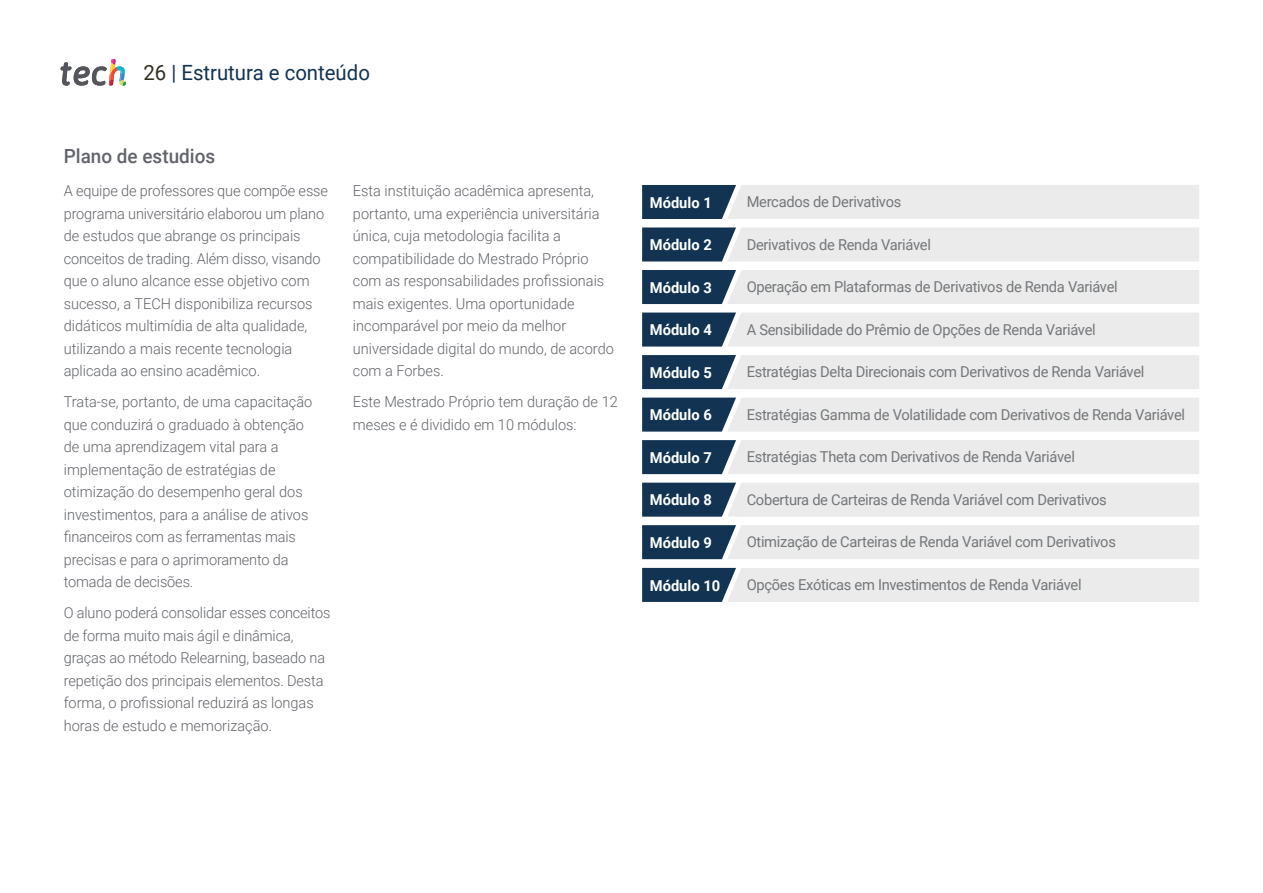
<style>
.page{position:relative;width:1263px;height:893px;background:#fff}
.page>*{position:absolute;margin:0;border:0;box-sizing:border-box;transform-origin:0 0}
.t1{font:21px "Roboto";color:#123352}
.t2{font:500 19.5px "Roboto";color:#61646a}
.t3{font:300 15px/22.5px "Roboto";color:#61646a}
.t4{font:15px "Roboto";letter-spacing:-.02em;color:#74777b}
.t5{font:700 15px "Roboto";color:#fff}
.s1{color:#312e20}
</style>
<div class="page">
<svg style="left:642px;top:185px;width:557px;height:34px;background:#c8ced2"></svg>
<svg style="left:642px;top:227px;width:557px;height:34px;background:#c9cfd3"></svg>
<svg style="left:642px;top:270px;width:557px;height:34px;background:#c8ced2"></svg>
<svg style="left:642px;top:313px;width:557px;height:34px;background:#c9cfd3"></svg>
<svg style="left:642px;top:355px;width:557px;height:34px;background:#c8ced2"></svg>
<svg style="left:642px;top:398px;width:557px;height:34px;background:#c9cfd3"></svg>
<svg style="left:642px;top:440px;width:557px;height:34px;background:#c8ced2"></svg>
<svg style="left:642px;top:483px;width:557px;height:34px;background:#c9ced2"></svg>
<svg style="left:642px;top:525px;width:557px;height:34px;background:#c8ced2"></svg>
<svg style="left:642px;top:568px;width:557px;height:34px;background:#c8ced2"></svg>
<svg style="left:61px;top:59px;width:65px;height:27px"></svg>
<h1 class="t1" style="left:144px;top:57px;width:228px"><span class="s1">26</span> | Estrutura e conteúdo</h1>
<h2 class="t2" style="left:64px;top:143px;width:153px">Plano de estudios</h2>
<p class="t3" style="left:64px;top:179px;width:266px">A equipe de professores que compõe esse programa universitário elaborou um plano de estudos que abrange os principais conceitos de trading. Além disso, visando que o aluno alcance esse objetivo com sucesso, a TECH disponibiliza recursos didáticos multimídia de alta qualidade, utilizando a mais recente tecnologia aplicada ao ensino acadêmico.</p>
<p class="t3" style="left:64px;top:390px;width:250px">Trata-se, portanto, de uma capacitação que conduzirá o graduado à obtenção de uma aprendizagem vital para a implementação de estratégias de otimização do desempenho geral dos investimentos, para a análise de ativos financeiros com as ferramentas mais precisas e para o aprimoramento da tomada de decisões.</p>
<p class="t3" style="left:64px;top:601px;width:268px">O aluno poderá consolidar esses conceitos de forma muito mais ágil e dinâmica, graças ao método Relearning, baseado na repetição dos principais elementos. Desta forma, o profissional reduzirá as longas horas de estudo e memorização.</p>
<p class="t3" style="left:353px;top:179px;width:262px">Esta instituição acadêmica apresenta, portanto, uma experiência universitária única, cuja metodologia facilita a compatibilidade do Mestrado Próprio com as responsabilidades profissionais mais exigentes. Uma oportunidade incomparável por meio da melhor universidade digital do mundo, de acordo com a Forbes.</p>
<p class="t3" style="left:353px;top:390px;width:266px">Este Mestrado Próprio tem duração de 12 meses e é dividido em 10 módulos:</p>
<p class="t5" style="left:650px;top:192px;width:63px">Módulo 1</p>
<p class="t5" style="left:650px;top:234px;width:63px">Módulo 2</p>
<p class="t5" style="left:650px;top:277px;width:63px">Módulo 3</p>
<p class="t5" style="left:650px;top:319px;width:63px">Módulo 4</p>
<p class="t5" style="left:650px;top:362px;width:63px">Módulo 5</p>
<p class="t5" style="left:650px;top:404px;width:63px">Módulo 6</p>
<p class="t5" style="left:650px;top:447px;width:63px">Módulo 7</p>
<p class="t5" style="left:650px;top:489px;width:63px">Módulo 8</p>
<p class="t5" style="left:650px;top:532px;width:63px">Módulo 9</p>
<p class="t5" style="left:650px;top:575px;width:72px">Módulo 10</p>
<p class="t4" style="left:747px;top:191px;width:156px">Mercados de Derivativos</p>
<p class="t4" style="left:747px;top:234px;width:186px">Derivativos de Renda Variável</p>
<p class="t4" style="left:747px;top:276px;width:373px">Operação em Plataformas de Derivativos de Renda Variável</p>
<p class="t4" style="left:747px;top:319px;width:351px">A Sensibilidade do Prêmio de Opções de Renda Variável</p>
<p class="t4" style="left:747px;top:361px;width:399px">Estratégias Delta Direcionais com Derivativos de Renda Variável</p>
<p class="t4" style="left:747px;top:404px;width:440px">Estratégias Gamma de Volatilidade com Derivativos de Renda Variável</p>
<p class="t4" style="left:747px;top:446px;width:330px">Estratégias Theta com Derivativos de Renda Variável</p>
<p class="t4" style="left:747px;top:489px;width:362px">Cobertura de Carteiras de Renda Variável com Derivativos</p>
<p class="t4" style="left:747px;top:531px;width:371px">Otimização de Carteiras de Renda Variável com Derivativos</p>
<p class="t4" style="left:747px;top:574px;width:336px">Opções Exóticas em Investimentos de Renda Variável</p>
</div>
